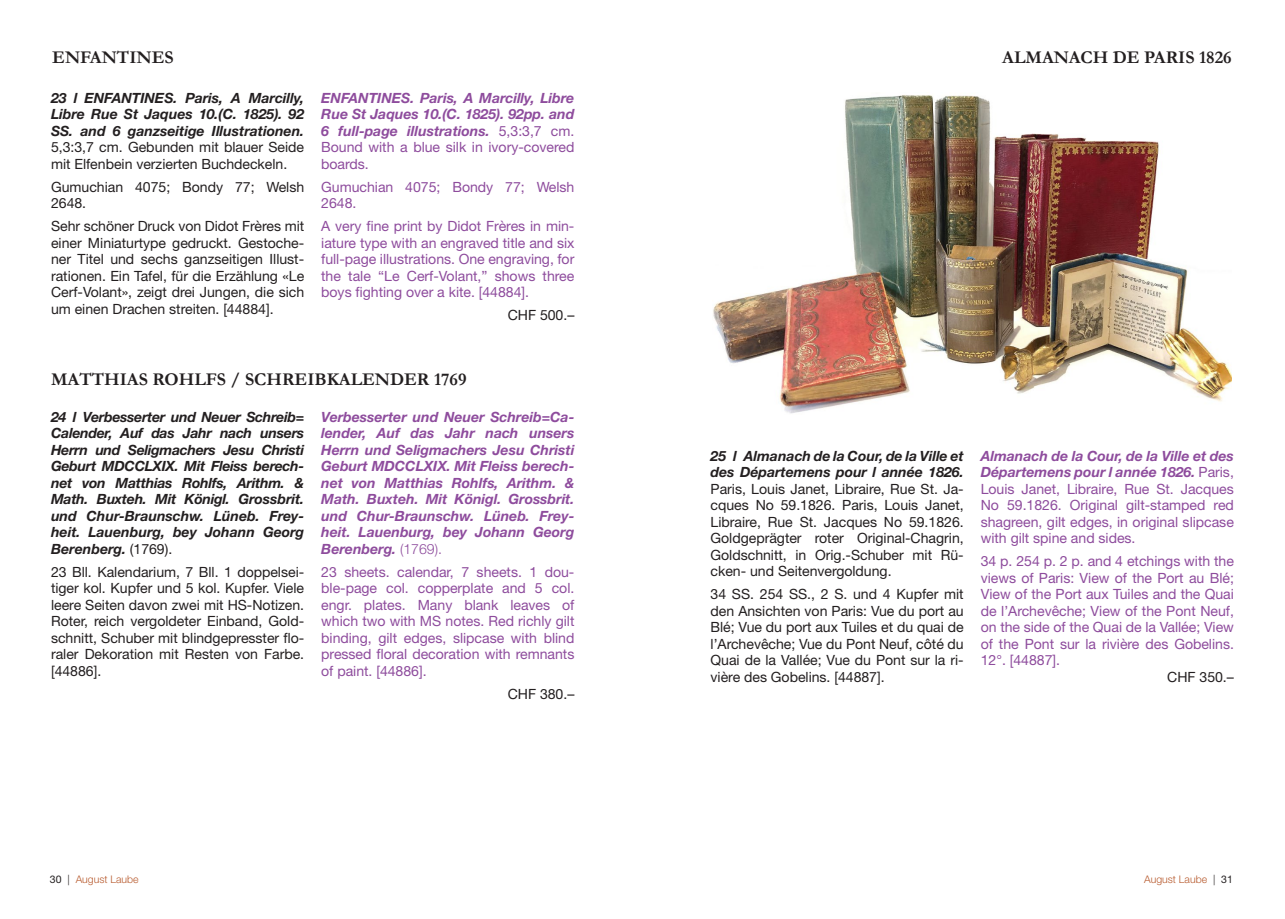
<style>
.page{position:relative;width:1285px;height:919px;background:#fff}
.page>*{position:absolute;margin:0;border:0;box-sizing:border-box;transform-origin:0 0}
.t1{font:700 18px "Garamond";color:#231f20}
.t2{font:14.1px/16.5px "Helvetica Neue LT Std";color:#231f20;text-align:justify}
.t3{font:14.1px/16.5px "Helvetica Neue LT Std";color:#8e4c9d;text-align:justify}
.t4{font:italic 700 14.1px/16.5px "Helvetica Neue LT Std";color:#231f20;text-align:justify}
.t5{font:italic 700 14.1px/16.5px "Helvetica Neue LT Std";color:#8e4c9d;text-align:justify}
.t6{font:300 10.5px "Helvetica Neue LT Std";color:#b85c30}
.s1{font-weight:400;font-style:normal}
.s2{font-weight:300;font-style:normal}
.s3{font-weight:700;font-style:italic}
.s4{font-weight:400;color:#231f20}
.s5{color:#231f20}
</style>
<div class="page">
<img style="left:713px;top:95px;width:518px;height:319px">
<p class="t1" style="left:52px;top:45px;width:123px">ENFANTINES</p>
<p class="t1" style="left:1002px;top:45px;width:231px">ALMANACH DE PARIS 1826</p>
<p class="t4" style="left:51px;top:89px;width:255px">23 l ENFANTINES. Paris, A Marcilly, Libre Rue St Jaques 10.(C. 1825). 92<br>SS. and 6 ganzseitige Illustrationen.</p>
<p class="t2" style="left:51px;top:139px;width:254px">5,3:3,7 cm. Gebunden mit blauer Seide mit Elfenbein verzierten Buchdeckeln.</p>
<p class="t2" style="left:51px;top:178px;width:255px">Gumuchian 4075; Bondy 77; Welsh<br>2648.</p>
<p class="t2" style="left:51px;top:218px;width:255px">Sehr schöner Druck von Didot Frères mit einer Miniaturtype gedruckt. Gestoche&shy;ner Titel und sechs ganzseitigen Illust&shy;rationen. Ein Tafel, für die Erzählung «Le Cerf-Volant», zeigt drei Jungen, die sich um einen Drachen streiten. [44884].</p>
<p class="t5" style="left:321px;top:89px;width:254px">ENFANTINES. Paris, A Marcilly, Libre Rue St Jaques 10.(C. 1825). 92pp. and 6 full-page illustrations. <span class="s1">5,3:3,7 cm.<br>Bound with a blue silk in ivory-covered boards.</span></p>
<p class="t3" style="left:321px;top:178px;width:255px">Gumuchian 4075; Bondy 77; Welsh<br>2648.</p>
<p class="t3" style="left:321px;top:218px;width:255px">A very fine print by Didot Frères in min&shy;iature type with an engraved title and six full-page illustrations. One engraving, for the tale “Le Cerf-Volant,” shows three boys fighting over a kite. [44884].</p>
<p class="t2" style="left:507px;top:307px;width:68px">CHF 500.–</p>
<p class="t1" style="left:51px;top:367px;width:417px">MATTHIAS ROHLFS / SCHREIBKALENDER 1769</p>
<p class="t4" style="left:51px;top:408px;width:255px">24 l Verbesserter und Neuer Schreib= Calender, Auf das Jahr nach unsers Herrn und Seligmachers Jesu Christi Geburt MDCCLXIX. Mit Fleiss berech&shy;net von Matthias Rohlfs, Arithm. &amp; Math. Buxteh. Mit Königl. Grossbrit. und Chur-Braunschw. Lüneb. Frey&shy;heit. Lauenburg, bey Johann Georg Berenberg. <span class="s1">(1769).</span></p>
<p class="t2" style="left:51px;top:563px;width:254px">23 Bll. Kalendarium, 7 Bll. 1 doppelsei&shy;tiger kol. Kupfer und 5 kol. Kupfer. Viele leere Seiten davon zwei mit HS-Notizen.<br>Roter, reich vergoldeter Einband, Gold&shy;schnitt, Schuber mit blindgepresster flo&shy;raler Dekoration mit Resten von Farbe. [44886].</p>
<p class="t5" style="left:321px;top:408px;width:255px">Verbesserter und Neuer Schreib=Ca&shy;lender, Auf das Jahr nach unsers Herrn und Seligmachers Jesu Christi Geburt MDCCLXIX. Mit Fleiss berech&shy;net von Matthias Rohlfs, Arithm. &amp; Math. Buxteh. Mit Königl. Grossbrit. und Chur-Braunschw. Lüneb. Frey&shy;heit. Lauenburg, bey Johann Georg Berenberg. <span class="s2">(1769).</span></p>
<p class="t3" style="left:321px;top:563px;width:255px">23 sheets. calendar, 7 sheets. 1 dou&shy;ble-page col. copperplate and 5 col. engr. plates. Many blank leaves of which two with MS notes. Red richly gilt binding, gilt edges, slipcase with blind pressed floral decoration with remnants of paint. [44886].</p>
<p class="t2" style="left:507px;top:685px;width:68px">CHF 380.–</p>
<p class="t4" style="left:710px;top:447px;width:254px">25 l Almanach de la Cour, de la Ville et des Départemens pour l année 1826.</p>
<p class="t2" style="left:710px;top:480px;width:255px">Paris, Louis Janet, Libraire, Rue St. Ja&shy;cques No 59.1826. Paris, Louis Janet, Libraire, Rue St. Jacques No 59.1826.<br>Goldgeprägter roter Original-Chagrin, Goldschnitt, in Orig.-Schuber mit Rü&shy;cken- und Seitenvergoldung.</p>
<p class="t2" style="left:710px;top:585px;width:255px">34 SS. 254 SS., 2 S. und 4 Kupfer mit den Ansichten von Paris: Vue du port au Blé; Vue du port aux Tuiles et du quai de l’Archevêche; Vue du Pont Neuf, côté du Quai de la Vallée; Vue du Pont sur la ri&shy;vière des Gobelins. [44887].</p>
<p class="t3" style="left:980px;top:447px;width:255px"><span class="s3">Almanach de la Cour, de la Ville et des Départemens pour l année 1826.</span> Paris, Louis Janet, Libraire, Rue St. Jacques No 59.1826. Original gilt-stamped red shagreen, gilt edges, in original slipcase with gilt spine and sides.</p>
<p class="t3" style="left:980px;top:552px;width:255px">34 p. 254 p. 2 p. and 4 etchings with the views of Paris: View of the Port au Blé; View of the Port aux Tuiles and the Quai de l’Archevêche; View of the Pont Neuf, on the side of the Quai de la Vallée; View of the Pont sur la rivière des Gobelins.<br>12°. [44887].</p>
<p class="t2" style="left:1166px;top:668px;width:68px">CHF 350.–</p>
<p class="t6" style="left:50px;top:872px;width:90px"><span class="s4">30</span> <span class="s5">|</span> August Laube</p>
<p class="t6" style="left:1143px;top:872px;width:90px">August Laube <span class="s5">|</span> <span class="s4">31</span></p>
</div>
